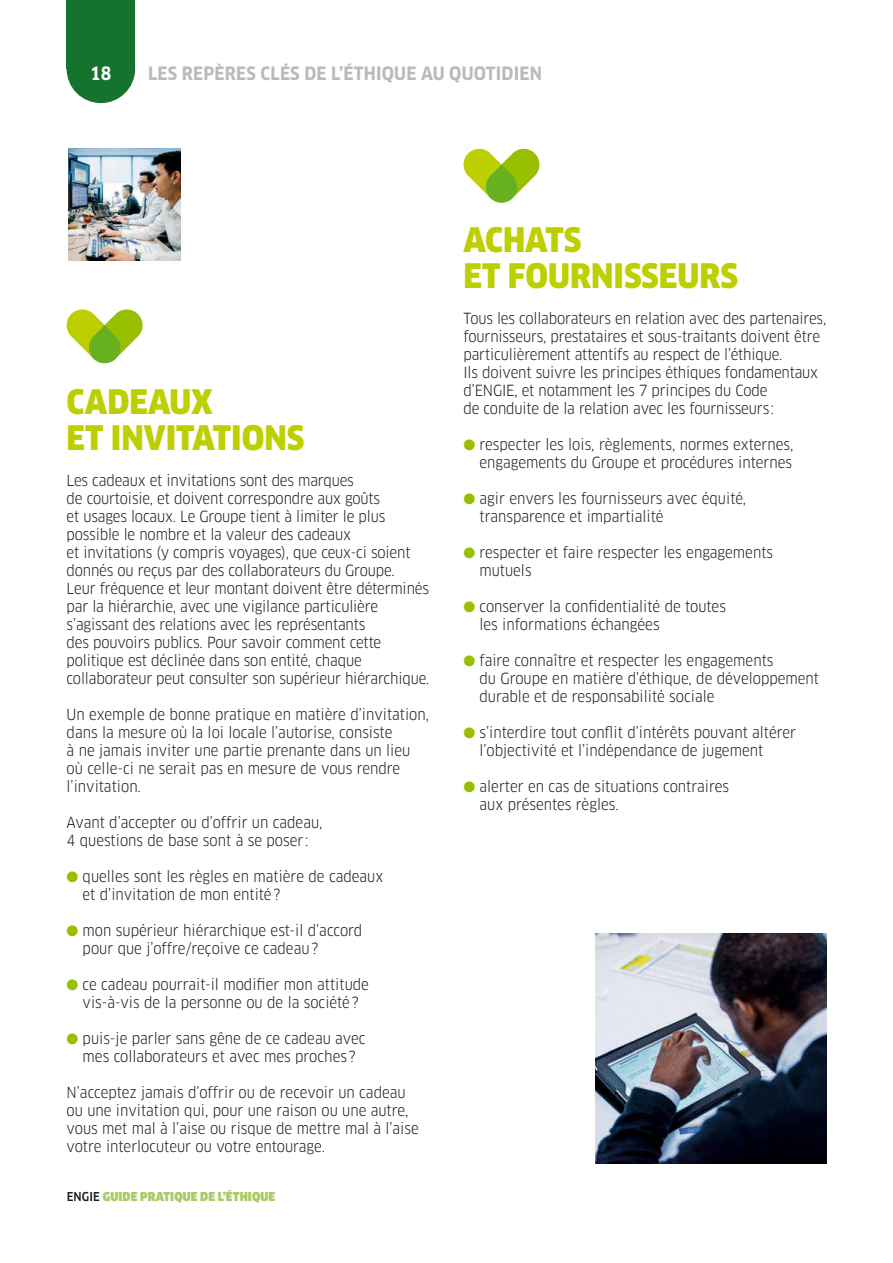
<style>
.page{position:relative;width:893px;height:1263px;background:#fff}
.page>*{position:absolute;margin:0;border:0;box-sizing:border-box;transform-origin:0 0}
.t1{font:900 condensed 33px/36px "Clan OT";color:#bdcf00}
.t2{font:700 condensed 18px "Clan OT";letter-spacing:.01em;color:#b8babd}
.t3{font:700 condensed 18px "Clan OT";color:#fff}
.t4{font:condensed 15px/18px "Clan OT";letter-spacing:-.01em;color:#1b1c20}
.t5{font:900 condensed 12px "Clan OT";letter-spacing:.01em;color:#a8cb68}
.s1{color:#98c000}
.s2{font-weight:500;color:#1b1c20}
</style>
<div class="page">
<div style="left:67px;top:0;width:68px;height:69px;background:#15732d"></div>
<div style="left:67px;top:35px;width:68px;height:68px;background:#15732d;border-radius:50%"></div>
<svg style="left:66px;top:309px;width:77px;height:55px"></svg>
<svg style="left:463px;top:148px;width:77px;height:55px"></svg>
<img style="left:596px;top:933px;width:230px;height:231px">
<img style="left:69px;top:149px;width:111px;height:111px">
<p class="t3" style="left:90px;top:63px;width:23px">18</p>
<p class="t2" style="left:148px;top:63px;width:396px">LES REPÈRES CLÉS DE L’ÉTHIQUE AU QUOTIDIEN</p>
<h1 class="t1" style="left:67px;top:384px;width:239px">CADEAUX<br>ET INVITATIONS</h1>
<p class="t4" style="left:67px;top:471px;width:364px">Les cadeaux et invitations sont des marques<br>de courtoisie, et doivent correspondre aux goûts<br>et usages locaux. Le Groupe tient à limiter le plus possible le nombre et la valeur des cadeaux<br>et invitations (y compris voyages), que ceux-ci soient donnés ou reçus par des collaborateurs du Groupe.<br>Leur fréquence et leur montant doivent être déterminés par la hiérarchie, avec une vigilance particulière s’agissant des relations avec les représentants<br>des pouvoirs publics. Pour savoir comment cette politique est déclinée dans son entité, chaque collaborateur peut consulter son supérieur hiérarchique.</p>
<p class="t4" style="left:67px;top:705px;width:364px">Un exemple de bonne pratique en matière d’invitation, dans la mesure où la loi locale l’autorise, consiste<br>à ne jamais inviter une partie prenante dans un lieu où celle-ci ne serait pas en mesure de vous rendre l’invitation.</p>
<p class="t4" style="left:67px;top:813px;width:257px">Avant d’accepter ou d’offrir un cadeau,<br>4 questions de base sont à se poser :</p>
<p class="t4" style="left:83px;top:867px;width:302px;text-indent:-16px"><span class="s1">●</span> quelles sont les règles en matière de cadeaux et d’invitation de mon entité ?</p>
<p class="t4" style="left:83px;top:921px;width:281px;text-indent:-16px"><span class="s1">●</span> mon supérieur hiérarchique est-il d’accord pour que j’offre/reçoive ce cadeau ?</p>
<p class="t4" style="left:67px;top:975px;width:304px;text-align:center"><span class="s1">●</span> ce cadeau pourrait-il modifier mon attitude vis-à-vis de la personne ou de la société ?</p>
<p class="t4" style="left:67px;top:1029px;width:301px;text-align:center"><span class="s1">●</span> puis-je parler sans gêne de ce cadeau avec mes collaborateurs et avec mes proches ?</p>
<p class="t4" style="left:67px;top:1083px;width:354px">N’acceptez jamais d’offrir ou de recevoir un cadeau ou une invitation qui, pour une raison ou une autre, vous met mal à l’aise ou risque de mettre mal à l’aise votre interlocuteur ou votre entourage.</p>
<p class="t5" style="left:67px;top:1190px;width:210px"><span class="s2">ENGIE</span> GUIDE PRATIQUE DE L’ÉTHIQUE</p>
<h1 class="t1" style="left:463px;top:222px;width:276px">ACHATS<br>ET FOURNISSEURS</h1>
<p class="t4" style="left:463px;top:309px;width:364px">Tous les collaborateurs en relation avec des partenaires, fournisseurs, prestataires et sous-traitants doivent être particulièrement attentifs au respect de l’éthique.<br>Ils doivent suivre les principes éthiques fondamentaux d’ENGIE, et notamment les 7 principes du Code<br>de conduite de la relation avec les fournisseurs :</p>
<p class="t4" style="left:463px;top:435px;width:331px;text-align:right"><span class="s1">●</span> respecter les lois, règlements, normes externes, engagements du Groupe et procédures internes</p>
<p class="t4" style="left:479px;top:489px;width:268px;text-indent:-16px"><span class="s1">●</span> agir envers les fournisseurs avec équité, transparence et impartialité</p>
<p class="t4" style="left:479px;top:543px;width:295px;text-indent:-16px"><span class="s1">●</span> respecter et faire respecter les engagements mutuels</p>
<p class="t4" style="left:479px;top:597px;width:248px;text-indent:-16px"><span class="s1">●</span> conserver la confidentialité de toutes les informations échangées</p>
<p class="t4" style="left:479px;top:651px;width:341px;text-indent:-16px"><span class="s1">●</span> faire connaître et respecter les engagements<br>du Groupe en matière d’éthique, de développement durable et de responsabilité sociale</p>
<p class="t4" style="left:479px;top:723px;width:318px;text-indent:-16px"><span class="s1">●</span> s’interdire tout conflit d’intérêts pouvant altérer l’objectivité et l’indépendance de jugement</p>
<p class="t4" style="left:479px;top:777px;width:251px;text-indent:-16px"><span class="s1">●</span> alerter en cas de situations contraires aux présentes règles.</p>
</div>
